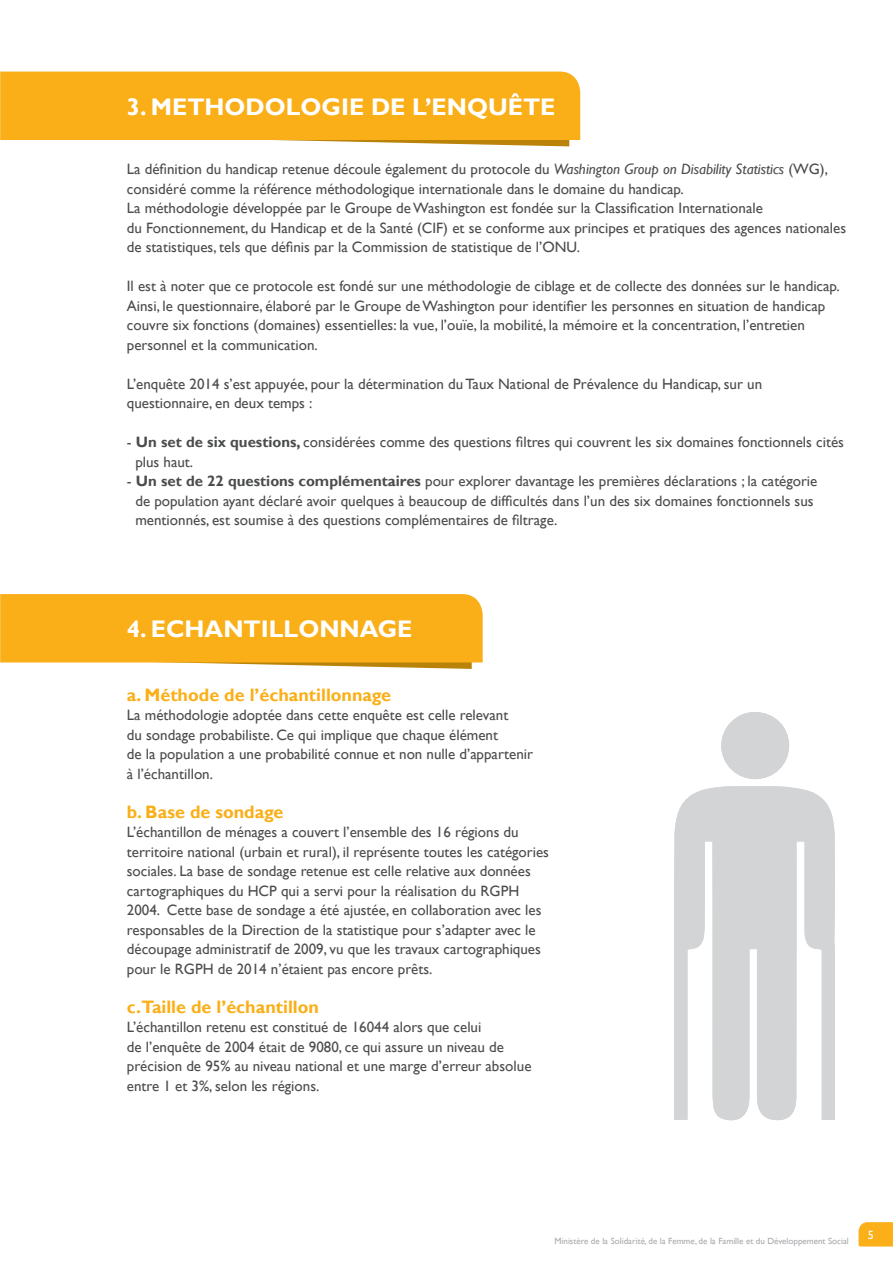
<style>
.page{position:relative;width:893px;height:1263px;background:#fff}
.page>*{position:absolute;margin:0;border:0;box-sizing:border-box;transform-origin:0 0}
.t1{font:700 24px "Gill Sans";color:#fff}
.t2{font:700 18px "Gill Sans";color:#faaf18}
.t3{font:15px/19.5px "Gill Sans";color:#4b4c4d}
.t4{font:12px "Gill Sans";color:#fff}
.t5{font:9px "Gill Sans";color:#a8a9ad}
.s1{font-style:italic}
.s2{font-weight:700}
</style>
<div class="page">
<svg style="left:858px;top:1222px;width:35px;height:24px"></svg>
<svg style="left:674px;top:786px;width:161px;height:335px;fill:#d3d4d6"></svg>
<svg style="left:721px;top:712px;width:68px;height:67px"></svg>
<svg style="left:0;top:72px;width:580px;height:74px;background:#f8b326"></svg>
<svg style="left:0;top:594px;width:483px;height:75px;background:#f8b226"></svg>
<h1 class="t1" style="left:127px;top:92px;width:43px">3. met</h1>
<h1 class="t1" style="left:205px;top:92px;width:41px">hodo</h1>
<h1 class="t1" style="left:286px;top:92px;width:254px">logie de l’enqu ête</h1>
<p class="t3" style="left:127px;top:160px;width:721px">La définition du handicap retenue découle également du protocole du <span class="s1">Washington Group on Disability Statistics</span> (WG), considéré comme la référence méthodologique internationale dans le domaine du handicap.<br>La méthodologie développée par le Groupe de Washington est fondée sur la Classification Internationale<br>du Fonctionnement, du Handicap et de la Santé (CIF) et se conforme aux principes et pratiques des agences nationales de statistiques, tels que définis par la Commission de statistique de l’ONU.</p>
<p class="t3" style="left:127px;top:277px;width:714px">Il est à noter que ce protocole est fondé sur une méthodologie de ciblage et de collecte des données sur le handicap.<br>Ainsi, le questionnaire, élaboré par le Groupe de Washington pour identifier les personnes en situation de handicap couvre six fonctions (domaines) essentielles: la vue, l’ouïe, la mobilité, la mémoire et la concentration, l’entretien personnel et la communication.</p>
<p class="t3" style="left:127px;top:374px;width:637px">L’enquête 2014 s’est appuyée, pour la détermination du Taux National de Prévalence du Handicap, sur un questionnaire, en deux temps :</p>
<p class="t3" style="left:135px;top:433px;width:710px;text-indent:-9px">- <span class="s2">Un set de six questions,</span> considérées comme des questions filtres qui couvrent les six domaines fonctionnels cités plus haut.</p>
<p class="t3" style="left:135px;top:472px;width:684px;text-indent:-9px">- <span class="s2">Un set de 22 questions complémentaires</span> pour explorer davantage les premières déclarations ; la catégorie de population ayant déclaré avoir quelques à beaucoup de difficultés dans l’un des six domaines fonctionnels sus mentionnés, est soumise à des questions complémentaires de filtrage.</p>
<h1 class="t1" style="left:127px;top:615px;width:112px">4. ec hanti</h1>
<h1 class="t1" style="left:269px;top:615px;width:51px">llonn</h1>
<h1 class="t1" style="left:360px;top:615px;width:51px">age</h1>
<p class="t2" style="left:127px;top:684px;width:266px">a. Méthode de l’échantillonnage</p>
<p class="t3" style="left:127px;top:706px;width:408px">La méthodologie adoptée dans cette enquête est celle relevant<br>du sondage probabiliste. Ce qui implique que chaque élément<br>de la population a une probabilité connue et non nulle d’appartenir à l’échantillon.</p>
<p class="t2" style="left:127px;top:801px;width:158px">b. Base de sondage</p>
<p class="t3" style="left:127px;top:823px;width:424px">L’échantillon de ménages a couvert l’ensemble des 16 régions du territoire national (urbain et rural), il représente toutes les catégories sociales. La base de sondage retenue est celle relative aux données cartographiques du HCP qui a servi pour la réalisation du RGPH 2004. Cette base de sondage a été ajustée, en collaboration avec les responsables de la Direction de la statistique pour s’adapter avec le découpage administratif de 2009, vu que les travaux cartographiques pour le RGPH de 2014 n’étaient pas encore prêts.</p>
<p class="t2" style="left:127px;top:996px;width:194px">c.Taille de l’échantillon</p>
<p class="t3" style="left:127px;top:1018px;width:406px">L’échantillon retenu est constitué de 16044 alors que celui<br>de l’enquête de 2004 était de 9080, ce qui assure un niveau de précision de 95% au niveau national et une marge d’erreur absolue entre 1 et 3%, selon les régions.</p>
<p class="t5" style="left:554px;top:1236px;width:296px">Ministère de la Solidarité, de la Femme, de la Famille et du Développement Social</p>
<p class="t4" style="left:868px;top:1228px;width:7px">5</p>
</div>
